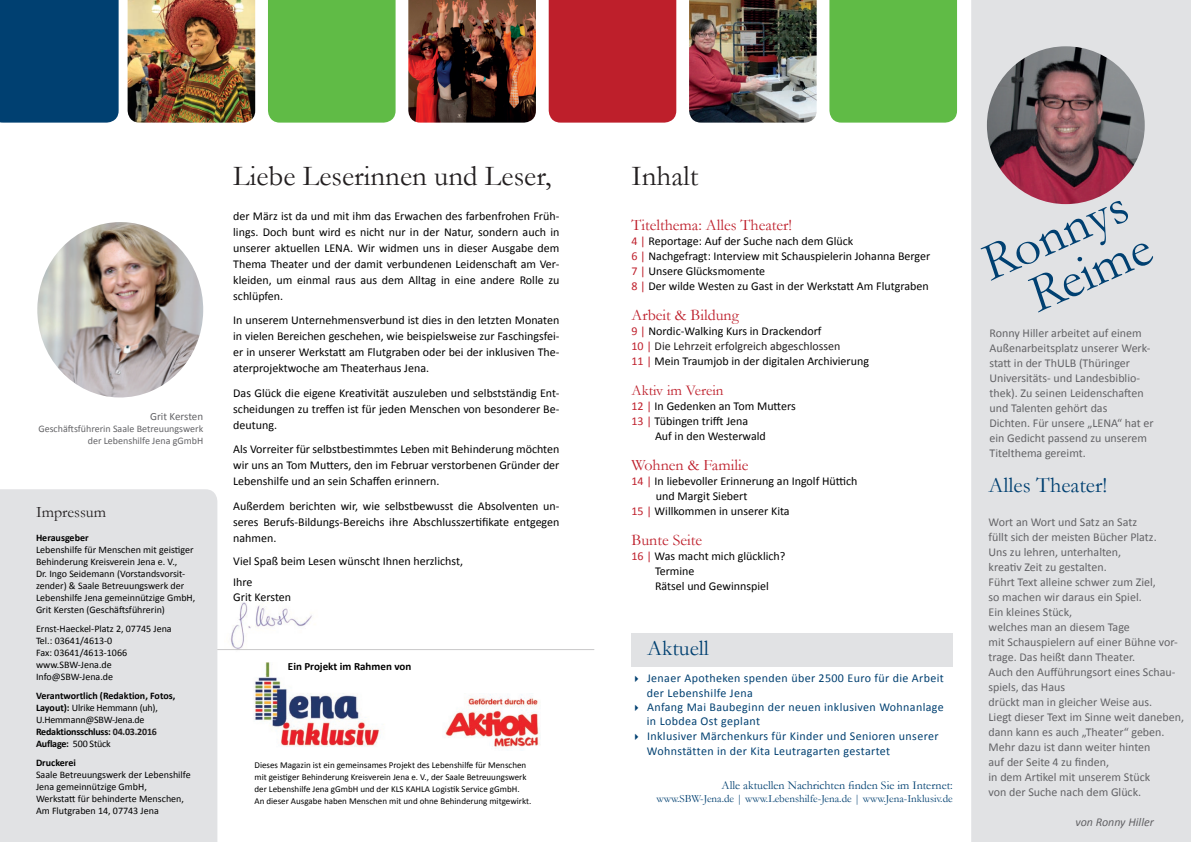
<style>
.page{position:relative;width:1191px;height:842px;background:#fff}
.page>*{position:absolute;margin:0;border:0;box-sizing:border-box;transform-origin:0 0}
.t1{font:53px/48.2px "Garamond";color:#004071;text-align:center}
.t2{font:29px "Garamond";color:#231f20}
.t3{font:22px "Garamond";color:#004071}
.t4{font:16px "Garamond";color:#be1f2b}
.t5{font:16px "Garamond";color:#231f20}
.t6{font:15px "Garamond";color:#be1f2b}
.t7{font:12px/16px "Calibri";color:#000;text-align:justify}
.t8{font:12px/15px "Calibri";color:#636366}
.t9{font:12px/14.4px "Calibri";letter-spacing:.03em;color:#004071}
.t10{font:12px "Garamond";color:#004071}
.t11{font:italic 12px "Calibri";color:#636366}
.t12{font:11px "Garamond";color:#004071}
.t13{font:700 11px "Calibri";color:#000}
.t14{font:11px "Calibri";color:#636366}
.t15{font:10px/12px "Calibri";color:#000}
.t16{font:700 10px/12px "Calibri";letter-spacing:-.01em;color:#000}
.t17{font:10px/12px "Calibri";color:#636366;text-align:right}
.t18{font:9px/12px "Calibri";color:#000}
.s1{font-weight:400}
.s2{color:#231f20}
.s3{color:#be1f2b}
.s4{font-style:italic}
</style>
<div class="page">
<div style="left:631px;top:633px;width:321px;height:33px;background:#e1e2e4"></div>
<img style="left:231px;top:602px;width:81px;height:47px">
<div style="left:0;top:489px;width:217px;height:353px;background:#e1e2e4"></div>
<img style="left:408px;top:0;width:128px;height:123px">
<div style="left:0;top:0;width:119px;height:123px;background:#004071"></div>
<div style="left:268px;top:0;width:127px;height:123px;background:#60bb46"></div>
<div style="left:549px;top:0;width:127px;height:123px;background:#be1f2b"></div>
<img style="left:128px;top:0;width:127px;height:123px">
<img style="left:689px;top:0;width:127px;height:123px">
<div style="left:971px;top:0;width:220px;height:842px;background:#e1e2e4"></div>
<div style="left:829px;top:0;width:128px;height:123px;background:#60bb46"></div>
<img style="left:254px;top:662px;width:127px;height:85px">
<hr style="left:217px;top:649px;width:377px;height:1px;background:#231f20">
<img style="left:445px;top:694px;width:95px;height:56px">
<img style="left:987px;top:46px;width:157px;height:158px;border-radius:79px">
<img style="left:37px;top:222px;width:167px;height:176px">
<p class="t14" style="left:150px;top:410px;width:55px">Grit Kersten</p>
<p class="t17" style="left:38px;top:423px;width:166px">Geschäftsführerin Saale Betreuungswerk der Lebenshilfe Jena gGmbH</p>
<h3 class="t5" style="left:36px;top:501px;width:72px">Impressum</h3>
<p class="t16" style="left:36px;top:532px;width:54px">Herausgeber</p>
<p class="t15" style="left:36px;top:544px;width:161px">Lebenshilfe für Menschen mit geistiger Behinderung Kreisverein Jena e. V.,<br>Dr. Ingo Seidemann (Vorstandsvorsit&shy;zender) &amp; Saale Betreuungswerk der Lebenshilfe Jena gemeinnützige GmbH, Grit Kersten (Geschäftsführerin)</p>
<p class="t15" style="left:36px;top:623px;width:137px">Ernst-Haeckel-Platz 2, 07745 Jena<br>Tel.: 03641/4613-0<br>Fax: 03641/4613-1066 www.SBW-Jena.de<br>Info@SBW-Jena.de</p>
<p class="t16" style="left:36px;top:690px;width:141px">Verantwortlich (Redaktion, Fotos,<br>Layout): <span class="s1">Ulrike Hemmann (uh),<br>U.Hemmann@SBW-Jena.de<br></span>Redaktionsschluss: <span class="s2">04.03.2016<br></span>Auflage: <span class="s1">500 Stück</span></p>
<p class="t16" style="left:36px;top:757px;width:41px">Druckerei</p>
<p class="t15" style="left:36px;top:769px;width:156px">Saale Betreuungswerk der Lebenshilfe<br>Jena gemeinnützige GmbH,<br>Werkstatt für behinderte Menschen,<br>Am Flutgraben 14, 07743 Jena</p>
<h2 class="t2" style="left:233px;top:156px;width:320px">Liebe Leserinnen und Leser,</h2>
<p class="t7" style="left:233px;top:208px;width:328px">der März ist da und mit ihm das Erwachen des farbenfrohen Früh&shy;lings. Doch bunt wird es nicht nur in der Natur, sondern auch in unserer aktuellen LENA. Wir widmen uns in dieser Ausgabe dem Thema Theater und der damit verbundenen Leidenschaft am Ver&shy;kleiden, um einmal raus aus dem Alltag in eine andere Rolle zu schlüpfen.</p>
<p class="t7" style="left:233px;top:312px;width:328px">In unserem Unternehmensverbund ist dies in den letzten Monaten in vielen Bereichen geschehen, wie beispielsweise zur Faschingsfei&shy;er in unserer Werkstatt am Flutgraben oder bei der inklusiven The&shy;aterprojektwoche am Theaterhaus Jena.</p>
<p class="t7" style="left:233px;top:385px;width:328px">Das Glück die eigene Kreativität auszuleben und selbstständig Ent&shy;scheidungen zu treffen ist für jeden Menschen von besonderer Be&shy;deutung.</p>
<p class="t7" style="left:233px;top:441px;width:328px">Als Vorreiter für selbstbestimmtes Leben mit Behinderung möchten wir uns an Tom Mutters, den im Februar verstorbenen Gründer der Lebenshilfe und an sein Schaffen erinnern.</p>
<p class="t7" style="left:233px;top:498px;width:328px">Außerdem berichten wir, wie selbstbewusst die Absolventen un&shy;seres Berufs-Bildungs-Bereichs ihre Abschlusszertifikate entgegen nahmen.</p>
<p class="t7" style="left:233px;top:551px;width:231px;line-height:20.7px">Viel Spaß beim Lesen wünscht Ihnen herzlichst,<br>Ihre</p>
<p class="t7" style="left:233px;top:589px;width:59px">Grit Kersten</p>
<p class="t13" style="left:288px;top:660px;width:125px">Ein Projekt im Rahmen von</p>
<p class="t18" style="left:254px;top:759px;width:278px">Dieses Magazin ist ein gemeinsames Projekt des Lebenshilfe für Menschen mit geistiger Behinderung Kreisverein Jena e. V., der Saale Betreuungswerk der Lebenshilfe Jena gGmbH und der KLS KAHLA Logistik Service gGmbH.<br>An dieser Ausgabe haben Menschen mit und ohne Behinderung mitgewirkt.</p>
<h2 class="t2" style="left:631px;top:157px;width:68px">Inhalt</h2>
<h3 class="t4" style="left:631px;top:214px;width:162px">Titelthema: Alles Theater!</h3>
<p class="t7" style="left:631px;top:234px;width:300px;line-height:15px;text-align:left"><span class="s3">4 |</span> Reportage: Auf der Suche nach dem Glück<br><span class="s3">6 |</span> Nachgefragt: Interview mit Schauspielerin Johanna Berger <span class="s3">7 |</span> Unsere Glücksmomente<br><span class="s3">8 |</span> Der wilde Westen zu Gast in der Werkstatt Am Flutgraben</p>
<h3 class="t4" style="left:631px;top:304px;width:109px">Arbeit &amp; Bildung</h3>
<p class="t7" style="left:631px;top:324px;width:239px;line-height:15px;text-align:left"><span class="s3">9 |</span> Nordic-Walking Kurs in Drackendorf<br><span class="s3">10 |</span> <span class="s2">Die Lehrzeit erfolgreich abgeschlossen<br></span><span class="s3">11 |</span> Mein Traumjob in der digitalen Archivierung</p>
<p class="t6" style="left:631px;top:380px;width:93px">Aktiv im Verein</p>
<p class="t7" style="left:631px;top:398px;width:166px"><span class="s3">12 |</span> In Gedenken an Tom Mutters</p>
<p class="t7" style="left:631px;top:413px;width:118px"><span class="s3">13 |</span> Tübingen trifft Jena</p>
<p class="t7" style="left:655px;top:428px;width:112px">Auf in den Westerwald</p>
<h3 class="t4" style="left:631px;top:454px;width:118px">Wohnen &amp; Familie</h3>
<p class="t7" style="left:631px;top:473px;width:227px"><span class="s3">14 |</span> In liebevoller Erinnerung an Ingolf Hüttich</p>
<p class="t7" style="left:656px;top:488px;width:93px">und Margit Siebert</p>
<p class="t7" style="left:631px;top:503px;width:160px"><span class="s3">15 |</span> Willkommen in unserer Kita</p>
<h3 class="t4" style="left:631px;top:529px;width:72px">Bunte Seite</h3>
<p class="t7" style="left:655px;top:549px;width:132px;line-height:15px;text-align:left;text-indent:-24px"><span class="s3">16 |</span> Was macht mich glücklich?<br>Termine<br>Rätsel und Gewinnspiel</p>
<h3 class="t3" style="left:647px;top:633px;width:63px">Aktuell</h3>
<p class="t9" style="left:647px;top:671px;width:298px;text-indent:-15px">✔ Jenaer Apotheken spenden über 2500 Euro für die Arbeit der Lebenshilfe Jena</p>
<p class="t9" style="left:647px;top:700px;width:298px;text-indent:-15px">✔ Anfang Mai Baubeginn der neuen inklusiven Wohnanlage in Lobdea Ost geplant</p>
<p class="t9" style="left:647px;top:728px;width:293px;line-height:15px;text-indent:-15px">✔ Inklusiver Märchenkurs für Kinder und Senioren unserer<br>Wohnstätten in der Kita Leutragarten gestartet</p>
<p class="t10" style="left:721px;top:777px;width:233px">Alle aktuellen Nachrichten finden Sie im Internet:</p>
<p class="t12" style="left:656px;top:791px;width:298px">www.SBW-Jena.de | www.Lebenshilfe-Jena.de | www.Jena-Inklusiv.de</p>
<h1 class="t1" style="left:972px;top:243px;width:162px;rotate:-24deg"><span class="s4">R</span>onnys<br><span class="s4">R</span>eime</h1>
<p class="t8" style="left:989px;top:325px;width:166px">Ronny Hiller arbeitet auf einem<br>Außenarbeitsplatz unserer Werk&shy;statt in der ThULB (Thüringer<br>Universitäts- und Landesbiblio&shy;thek). Zu seinen Leidenschaften und Talenten gehört das<br>Dichten. Für unsere „LENA“ hat er ein Gedicht passend zu unserem<br>Titelthema gereimt.</p>
<h3 class="t3" style="left:988px;top:470px;width:120px">Alles Theater!</h3>
<p class="t8" style="left:988px;top:515px;width:197px">Wort an Wort und Satz an Satz<br>füllt sich der meisten Bücher Platz.<br>Uns zu lehren, unterhalten,<br>kreativ Zeit zu gestalten.<br>Führt Text alleine schwer zum Ziel,<br>so machen wir daraus ein Spiel.<br>Ein kleines Stück,<br>welches man an diesem Tage<br>mit Schauspielern auf einer Bühne vor&shy;trage. Das heißt dann Theater.<br>Auch den Aufführungsort eines Schau&shy;spiels, das Haus<br>drückt man in gleicher Weise aus.<br>Liegt dieser Text im Sinne weit daneben, dann kann es auch „Theater“ geben.<br>Mehr dazu ist dann weiter hinten<br>auf der Seite 4 zu finden,<br>in dem Artikel mit unserem Stück<br>von der Suche nach dem Glück.</p>
<p class="t11" style="left:1075px;top:814px;width:80px">von Ronny Hiller</p>
</div>
